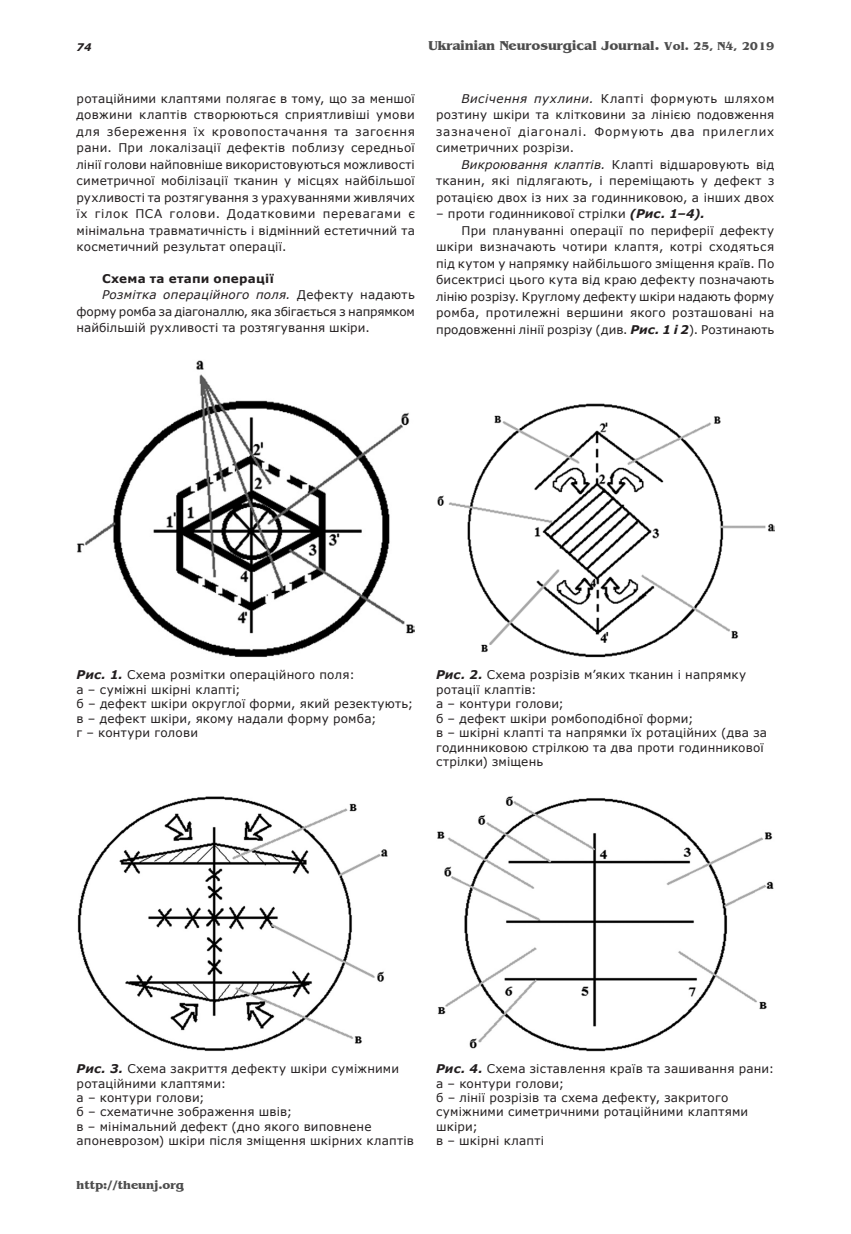
<style>
.page{position:relative;width:851px;height:1234px;background:#fff}
.page>*{position:absolute;margin:0;border:0;box-sizing:border-box;transform-origin:0 0}
.t1{font:700 13.5px "Benguiat";color:#4d4d4d}
._092_Body{font:12px/16.5px "Verdana";letter-spacing:.015em;color:#231f20;text-align:justify}
._112_Ris_pidpys{font:12px/14.4px "Verdana";letter-spacing:.015em;color:#231f20}
._093_Body_pidzag{font:700 12px "Verdana";letter-spacing:.02em;color:#231f20}
.t2{font:700 12px "Benguiat";color:#4d4d4d}
.t3{font:italic 700 10.5px "Verdana";color:#231f20}
.s1{font-size:12px}
.s2{font-style:italic}
.s3{font-weight:700;font-style:italic}
</style>
<div class="page">
<img style="left:77px;top:360px;width:338px;height:297px">
<img style="left:77px;top:796px;width:311px;height:254px">
<img style="left:437px;top:403px;width:337px;height:254px">
<img style="left:437px;top:796px;width:337px;height:254px">
<p class="t3" style="left:77px;top:40px;width:16px">74</p>
<p class="t1" style="left:428px;top:38px;width:347px">Ukrainian Neurosurgical Journal. <span class="s1">Vol. 25, N4, 2019</span></p>
<p class="_092_Body" style="left:77px;top:90px;width:340px">ротаційними клаптями полягає в тому, що за меншої довжини клаптів створюються сприятливіші умови для збереження їх кровопостачання та загоєння рани. При локалізації дефектів поблизу середньої лінії голови найповніше використовуються можливості симетричної мобілізації тканин у місцях найбільшої рухливості та розтягування з урахуваннями живлячих їх гілок ПСА голови. Додатковими перевагами є мінімальна травматичність і відмінний естетичний та косметичний результат операції.</p>
<p class="_093_Body_pidzag" style="left:102px;top:270px;width:173px">Схема та етапи операції</p>
<p class="_092_Body" style="left:77px;top:286px;width:340px;text-indent:25px"><span class="s2">Розмітка операційного поля.</span> Дефекту надають форму ромба за діагоналлю, яка збігається з напрямком найбільшій рухливості та розтягування шкіри.</p>
<p class="_092_Body" style="left:436px;top:90px;width:340px;text-indent:26px"><span class="s2">Висічення пухлини.</span> Клапті формують шляхом розтину шкіри та клітковини за лінією подовження зазначеної діагоналі. Формують два прилеглих симетричних розрізи.</p>
<p class="_092_Body" style="left:436px;top:156px;width:340px;text-indent:26px"><span class="s2">Викроювання клаптів.</span> Клапті відшаровують від тканин, які підлягають, і переміщають у дефект з ротацією двох із них за годинниковою, а інших двох</p>
<p class="_092_Body" style="left:436px;top:205px;width:270px">– проти годинникової стрілки <span class="s3">(Рис. 1–4).</span></p>
<p class="_092_Body" style="left:436px;top:222px;width:340px;text-indent:26px">При плануванні операції по периферії дефекту шкіри визначають чотири клаптя, котрі сходяться під кутом у напрямку найбільшого зміщення країв. По бисектрисі цього кута від краю дефекту позначають лінію розрізу. Круглому дефекту шкіри надають форму ромба, протилежні вершини якого розташовані на продовженні лінії розрізу (див. <span class="s3">Рис. 1 і 2</span>). Розтинають</p>
<p class="_112_Ris_pidpys" style="left:76px;top:667px;width:280px"><span class="s3">Рис. 1.</span> Схема розмітки операційного поля:</p>
<p class="_112_Ris_pidpys" style="left:76px;top:682px;width:166px">а – суміжні шкірні клапті;</p>
<p class="_112_Ris_pidpys" style="left:76px;top:696px;width:338px">б – дефект шкіри округлої форми, який резектують;</p>
<p class="_112_Ris_pidpys" style="left:76px;top:710px;width:301px">в – дефект шкіри, якому надали форму ромба;</p>
<p class="_112_Ris_pidpys" style="left:76px;top:725px;width:123px">г – контури голови</p>
<p class="_112_Ris_pidpys" style="left:436px;top:667px;width:311px"><span class="s3">Рис. 2.</span> Схема розрізів м’яких тканин і напрямку ротації клаптів:</p>
<p class="_112_Ris_pidpys" style="left:436px;top:696px;width:129px">а – контури голови;</p>
<p class="_112_Ris_pidpys" style="left:436px;top:710px;width:259px">б – дефект шкіри ромбоподібної форми;</p>
<p class="_112_Ris_pidpys" style="left:436px;top:725px;width:332px">в – шкірні клапті та напрямки їх ротаційних (два за годинниковою стрілкою та два проти годинникової стрілки) зміщень</p>
<p class="_112_Ris_pidpys" style="left:77px;top:1061px;width:324px"><span class="s3">Рис. 3.</span> Схема закриття дефекту шкіри суміжними ротаційними клаптями:</p>
<p class="_112_Ris_pidpys" style="left:77px;top:1089px;width:129px">а – контури голови;</p>
<p class="_112_Ris_pidpys" style="left:77px;top:1104px;width:217px">б – схематичне зображення швів;</p>
<p class="_112_Ris_pidpys" style="left:77px;top:1118px;width:339px">в – мінімальний дефект (дно якого виповнене апоневрозом) шкіри після зміщення шкірних клаптів</p>
<p class="t2" style="left:77px;top:1178px;width:109px">http://theunj.org</p>
<p class="_112_Ris_pidpys" style="left:436px;top:1061px;width:340px"><span class="s3">Рис. 4.</span> Схема зіставлення країв та зашивання рани:</p>
<p class="_112_Ris_pidpys" style="left:436px;top:1075px;width:129px">а – контури голови;</p>
<p class="_112_Ris_pidpys" style="left:436px;top:1089px;width:313px">б – лінії розрізів та схема дефекту, закритого суміжними симетричними ротаційними клаптями шкіри;</p>
<p class="_112_Ris_pidpys" style="left:436px;top:1133px;width:109px">в – шкірні клапті</p>
</div>
